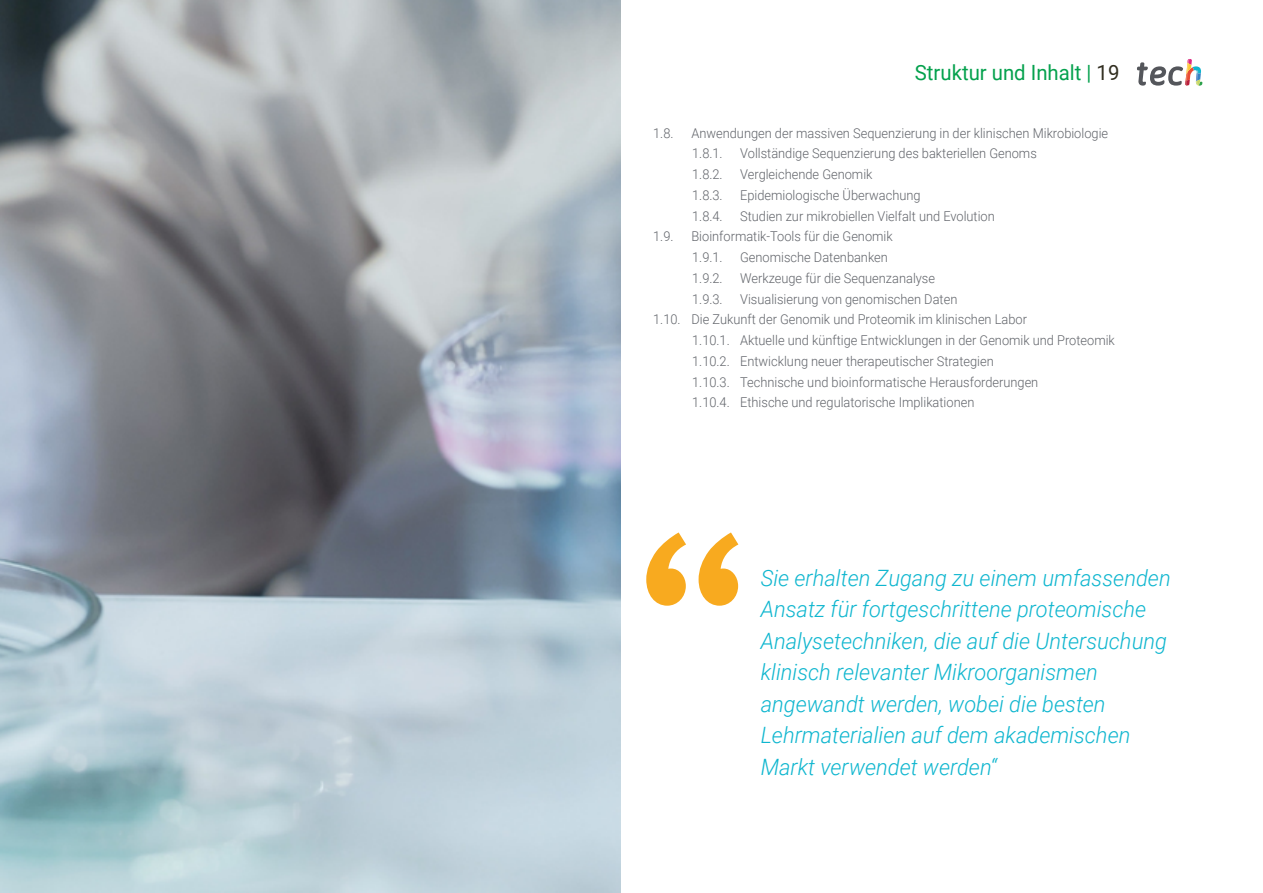
<style>
.page{position:relative;width:1263px;height:893px;background:#fff}
.page>*{position:absolute;margin:0;border:0;box-sizing:border-box;transform-origin:0 0}
.t1{font:italic 300 22.5px/31.5px "Roboto";color:#0fb6cf}
.t2{font:21px "Roboto";color:#04a14d}
.t3{font:300 13.5px/20.7px "Roboto";color:#61646a;scale:.95 1}
.s1{color:#312e20}
</style>
<div class="page">
<img style="left:0;top:0;width:621px;height:893px">
<svg style="left:1137px;top:59px;width:65px;height:27px"></svg>
<svg style="left:646px;top:532px;width:92px;height:74px"></svg>
<h2 class="t2" style="left:915px;top:57px;width:206px">Struktur und Inhalt | <span class="s1">19</span></h2>
<p class="t3" style="left:653px;top:122px;width:23px">1.8.</p>
<p class="t3" style="left:691px;top:122px;width:440px">Anwendungen der massiven Sequenzierung in der klinischen Mikrobiologie<br>1.8.1.</p>
<p class="t3" style="left:740px;top:143px;width:314px">Vollständige Sequenzierung des bakteriellen Genoms</p>
<p class="t3" style="left:692px;top:164px;width:34px">1.8.2.</p>
<p class="t3" style="left:740px;top:164px;width:141px">Vergleichende Genomik</p>
<p class="t3" style="left:692px;top:184px;width:34px">1.8.3.</p>
<p class="t3" style="left:740px;top:184px;width:191px">Epidemiologische Überwachung</p>
<p class="t3" style="left:692px;top:205px;width:34px">1.8.4.</p>
<p class="t3" style="left:740px;top:205px;width:270px">Studien zur mikrobiellen Vielfalt und Evolution</p>
<p class="t3" style="left:653px;top:226px;width:23px">1.9.</p>
<p class="t3" style="left:691px;top:226px;width:213px">Bioinformatik-Tools für die Genomik<br>1.9.1.</p>
<p class="t3" style="left:740px;top:247px;width:157px">Genomische Datenbanken</p>
<p class="t3" style="left:692px;top:267px;width:34px">1.9.2.</p>
<p class="t3" style="left:740px;top:267px;width:207px">Werkzeuge für die Sequenzanalyse</p>
<p class="t3" style="left:692px;top:288px;width:34px">1.9.3.</p>
<p class="t3" style="left:740px;top:288px;width:230px">Visualisierung von genomischen Daten</p>
<p class="t3" style="left:653px;top:309px;width:395px">1.10. Die Zukunft der Genomik und Proteomik im klinischen Labor</p>
<p class="t3" style="left:692px;top:330px;width:446px">1.10.1. Aktuelle und künftige Entwicklungen in der Genomik und Proteomik</p>
<p class="t3" style="left:692px;top:350px;width:319px">1.10.2. Entwicklung neuer therapeutischer Strategien</p>
<p class="t3" style="left:692px;top:371px;width:366px">1.10.3. Technische und bioinformatische Herausforderungen</p>
<p class="t3" style="left:692px;top:392px;width:299px">1.10.4. Ethische und regulatorische Implikationen</p>
<p class="t1" style="left:761px;top:561px;width:411px">Sie erhalten Zugang zu einem umfassenden Ansatz für fortgeschrittene proteomische Analysetechniken, die auf die Untersuchung klinisch relevanter Mikroorganismen angewandt werden, wobei die besten Lehrmaterialien auf dem akademischen Markt verwendet werden“</p>
</div>
